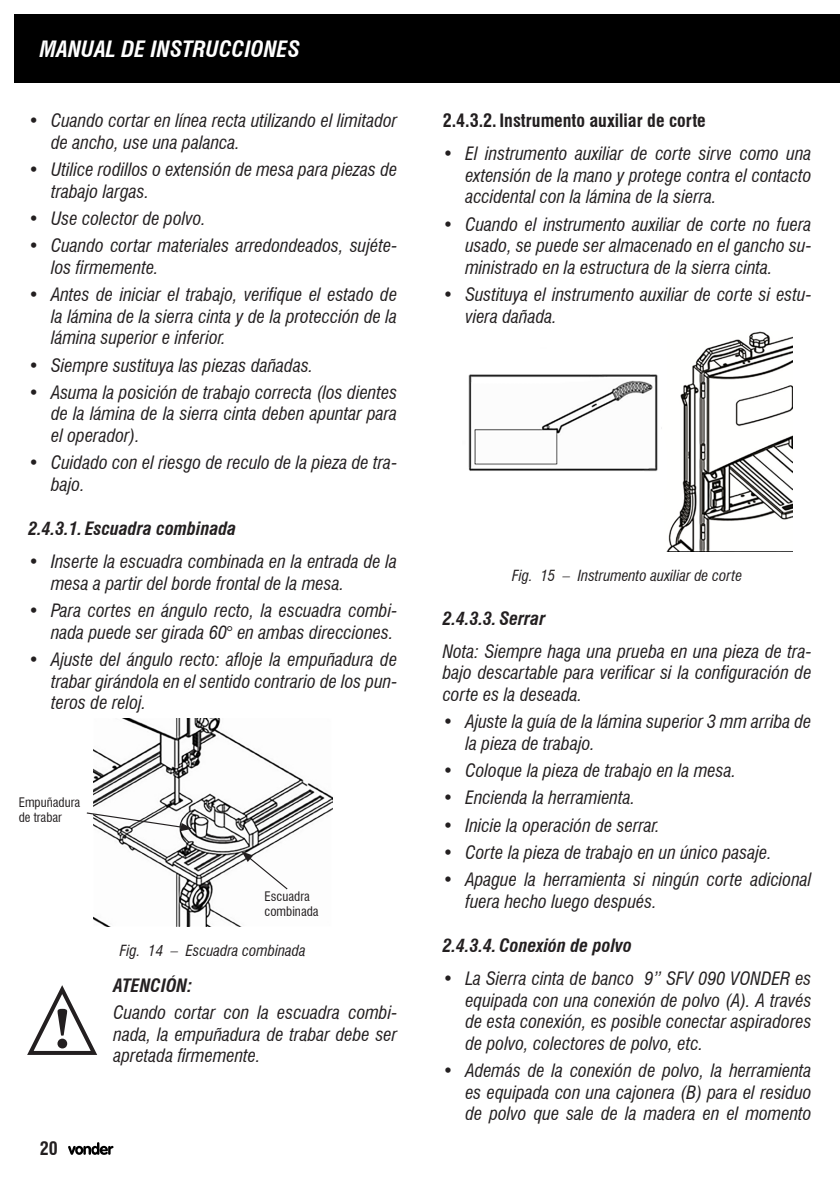
<style>
.page{position:relative;width:840px;height:1191px;background:#fff}
.page>*{position:absolute;margin:0;border:0;box-sizing:border-box;transform-origin:0 0}
.t1{font:italic 700 condensed 22px "Swiss 721 BT";color:#fff}
.texto{font:italic condensed 18px/21.6px "Swiss 721 BT";color:#231f20;text-align:justify}
.texto-2{font:italic 700 condensed 18px "Swiss 721 BT";color:#231f20}
.t2{font:700 condensed 18px "Swiss 721 BT";color:#231f20}
.t3{font:italic condensed 15px "Swiss 721 BT";color:#231f20}
.texto-3{font:condensed 12.8px "Swiss 721 BT";color:#231f20}
</style>
<div class="page">
<img style="left:93px;top:718px;width:239px;height:209px">
<svg style="left:27px;top:985px;width:71px;height:70px"></svg>
<img style="left:468px;top:332px;width:323px;height:219px">
<svg style="left:86px;top:811px;width:106px;height:20px"></svg>
<svg style="left:241px;top:851px;width:48px;height:39px"></svg>
<div style="left:14px;top:14px;width:825px;height:69px;background:#000"></div>
<svg style="left:68px;top:1142px;width:45px;height:12px"></svg>
<p class="t1" style="left:40px;top:36px;width:262px">MANUAL DE INSTRUCCIONES</p>
<p class="texto" style="left:51px;top:110px;width:347px;text-indent:-23px">• Cuando cortar en línea recta utilizando el limitador de ancho, use una palanca.</p>
<p class="texto" style="left:51px;top:159px;width:347px;text-indent:-23px">• Utilice rodillos o extensión de mesa para piezas de trabajo largas.</p>
<p class="texto" style="left:28px;top:207px;width:179px">• Use colector de polvo.</p>
<p class="texto" style="left:51px;top:235px;width:347px;text-indent:-23px">• Cuando cortar materiales arredondeados, sujéte&shy;los firmemente.</p>
<p class="texto" style="left:51px;top:284px;width:347px;text-indent:-23px">• Antes de iniciar el trabajo, verifique el estado de la lámina de la sierra cinta y de la protección de la lámina superior e inferior.</p>
<p class="texto" style="left:28px;top:354px;width:286px">• Siempre sustituya las piezas dañadas.</p>
<p class="texto" style="left:51px;top:381px;width:347px;text-indent:-23px">• Asuma la posición de trabajo correcta (los dientes de la lámina de la sierra cinta deben apuntar para el operador).</p>
<p class="texto" style="left:51px;top:452px;width:347px;text-indent:-23px">• Cuidado con el riesgo de reculo de la pieza de tra&shy;bajo.</p>
<p class="texto-2" style="left:28px;top:518px;width:209px">2.4.3.1. Escuadra combinada</p>
<p class="texto" style="left:51px;top:551px;width:347px;text-indent:-23px">• Inserte la escuadra combinada en la entrada de la mesa a partir del borde frontal de la mesa.</p>
<p class="texto" style="left:28px;top:599px;width:370px;text-align:right">• Para cortes en ángulo recto, la escuadra combi&shy;nada puede ser girada 60° en ambas direcciones.</p>
<p class="texto" style="left:51px;top:648px;width:347px;text-indent:-23px">• Ajuste del ángulo recto: afloje la empuñadura de trabar girándola en el sentido contrario de los pun&shy;teros de reloj.</p>
<p class="texto-3" style="left:19px;top:794px;width:63px">Empuñadura</p>
<p class="texto-3" style="left:19px;top:809px;width:45px">de trabar</p>
<p class="t2" style="left:40px;top:1138px;width:19px">20</p>
<p class="texto-3" style="left:264px;top:889px;width:47px">Escuadra</p>
<p class="texto-3" style="left:264px;top:904px;width:56px">combinada</p>
<p class="t3" style="left:120px;top:942px;width:187px">Fig. 14 – Escuadra combinada</p>
<p class="texto-2" style="left:113px;top:974px;width:80px">ATENCIÓN:</p>
<p class="texto" style="left:113px;top:1001px;width:285px">Cuando cortar con la escuadra combi&shy;nada, la empuñadura de trabar debe ser apretada firmemente.</p>
<p class="t2" style="left:442px;top:110px;width:264px">2.4.3.2. Instrumento auxiliar de corte</p>
<p class="texto" style="left:465px;top:143px;width:347px;text-indent:-23px">• El instrumento auxiliar de corte sirve como una extensión de la mano y protege contra el contacto accidental con la lámina de la sierra.</p>
<p class="texto" style="left:465px;top:213px;width:347px;text-indent:-23px">• Cuando el instrumento auxiliar de corte no fuera usado, se puede ser almacenado en el gancho su&shy;ministrado en la estructura de la sierra cinta.</p>
<p class="texto" style="left:465px;top:284px;width:347px;text-indent:-23px">• Sustituya el instrumento auxiliar de corte si estu&shy;viera dañada.</p>
<p class="t3" style="left:511px;top:566px;width:231px">Fig. 15 – Instrumento auxiliar de corte</p>
<p class="texto-2" style="left:442px;top:607px;width:104px">2.4.3.3. Serrar</p>
<p class="texto" style="left:442px;top:640px;width:370px">Nota: Siempre haga una prueba en una pieza de tra&shy;bajo descartable para verificar si la configuración de corte es la deseada.</p>
<p class="texto" style="left:465px;top:711px;width:347px;text-indent:-23px">• Ajuste la guía de la lámina superior 3 mm arriba de la pieza de trabajo.</p>
<p class="texto" style="left:442px;top:760px;width:295px">• Coloque la pieza de trabajo en la mesa.</p>
<p class="texto" style="left:442px;top:787px;width:194px">• Encienda la herramienta.</p>
<p class="texto" style="left:442px;top:814px;width:219px">• Inicie la operación de serrar.</p>
<p class="texto" style="left:442px;top:841px;width:330px">• Corte la pieza de trabajo en un único pasaje.</p>
<p class="texto" style="left:465px;top:869px;width:347px;text-indent:-23px">• Apague la herramienta si ningún corte adicional fuera hecho luego después.</p>
<p class="texto-2" style="left:442px;top:934px;width:191px">2.4.3.4. Conexión de polvo</p>
<p class="texto" style="left:465px;top:967px;width:347px;text-indent:-23px">• La Sierra cinta de banco 9” SFV 090 VONDER es equipada con una conexión de polvo (A). A través de esta conexión, es posible conectar aspiradores de polvo, colectores de polvo, etc.</p>
<p class="texto" style="left:465px;top:1059px;width:347px;text-indent:-23px">• Además de la conexión de polvo, la herramienta es equipada con una cajonera (B) para el residuo de polvo que sale de la madera en el momento</p>
</div>
